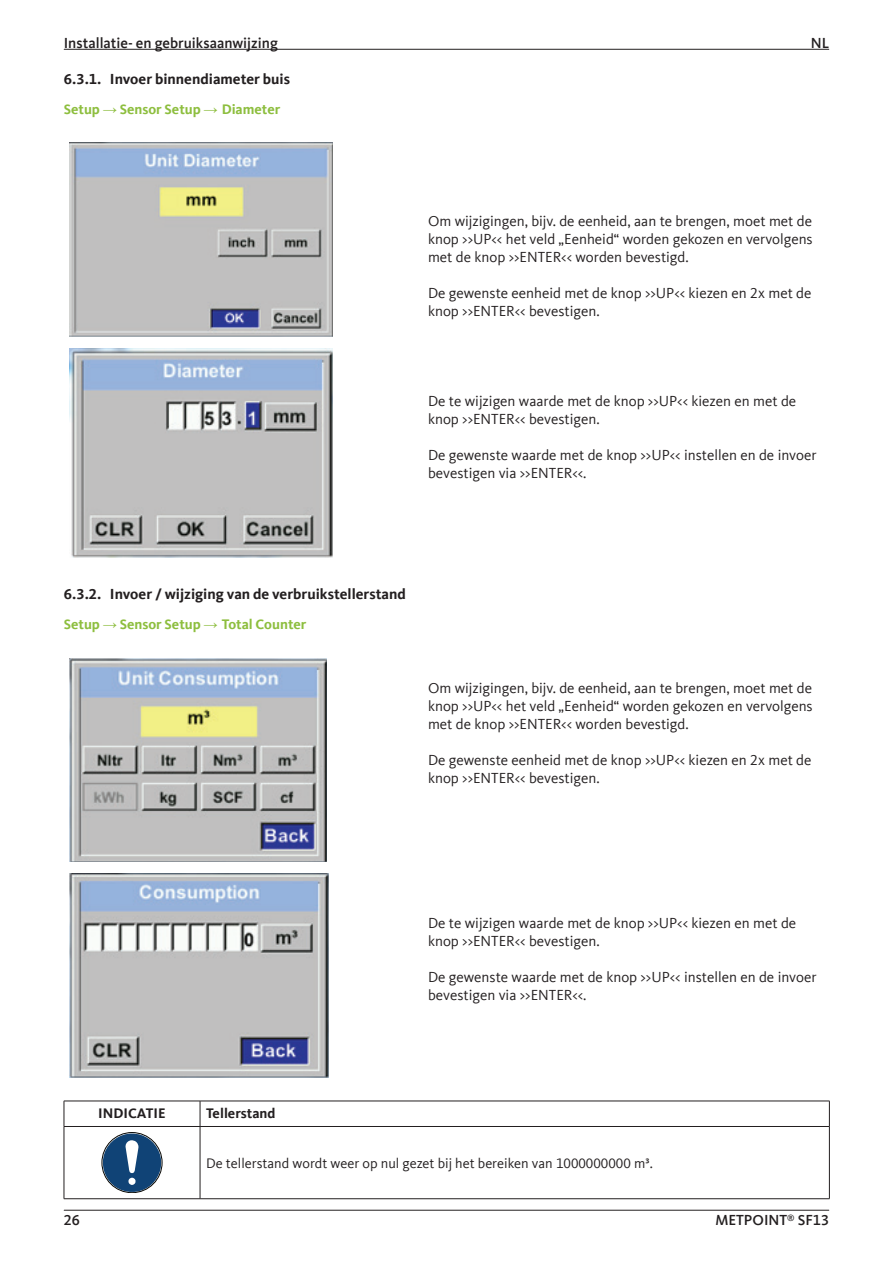
<style>
.page{position:relative;width:893px;height:1263px;background:#fff}
.page>*{position:absolute;margin:0;border:0;box-sizing:border-box;transform-origin:0 0}
.t1{font:15px/18px "Kievit Offc Pro";color:#231f20}
.t2{font:700 15px "Kievit Offc Pro";color:#231f20}
.t3{font:500 15px "Kievit Offc Pro";color:#231f20}
.B_-_BODY{font:14.25px "Kievit Offc Pro";color:#231f20}
.B_-_BODY_BOLD{font:700 14.25px "Kievit Offc Pro";color:#8dbe3e}
.B_-_BODY_BOLD-2{font:700 14.25px "Kievit Offc Pro";color:#231f20}
.S_-_SIGNALWORD{font:700 14.25px "Kievit Offc Pro";color:#231f20}
.s1{font-family:"Arial"}
</style>
<div class="page">
<hr style="left:64px;top:1210px;width:765px;height:1px;background:#231f20">
<hr style="left:64px;top:49px;width:765px;height:1px;background:#231f20">
<img style="left:70px;top:143px;width:262px;height:193px">
<img style="left:70px;top:348px;width:262px;height:209px">
<img style="left:70px;top:658px;width:257px;height:204px">
<img style="left:70px;top:874px;width:258px;height:203px">
<hr style="left:64px;top:1101px;width:136px;height:1px;background:#231f20">
<svg style="left:64px;top:1101px;width:1px;height:25px"></svg>
<hr style="left:200px;top:1101px;width:630px;height:1px;background:#231f20">
<svg style="left:200px;top:1101px;width:1px;height:25px"></svg>
<svg style="left:829px;top:1101px;width:1px;height:25px"></svg>
<hr style="left:64px;top:1126px;width:136px;height:1px;background:#231f20">
<hr style="left:64px;top:1127px;width:1px;height:71px;background:#231f20">
<hr style="left:64px;top:1198px;width:136px;height:1px;background:#231f20">
<hr style="left:200px;top:1126px;width:630px;height:1px;background:#231f20">
<hr style="left:200px;top:1127px;width:1px;height:71px;background:#231f20">
<hr style="left:829px;top:1127px;width:1px;height:71px;background:#231f20">
<hr style="left:200px;top:1198px;width:630px;height:1px;background:#231f20">
<svg style="left:102px;top:1133px;width:60px;height:60px"></svg>
<p class="t3" style="left:64px;top:34px;width:216px">Installatie- en gebruiksaanwijzing</p>
<p class="t3" style="left:811px;top:34px;width:20px">NL</p>
<p class="t2" style="left:64px;top:70px;width:228px">6.3.1. Invoer binnendiameter buis</p>
<p class="B_-_BODY_BOLD" style="left:64px;top:100px;width:218px">Setup <span class="s1">→</span> Sensor Setup <span class="s1">→</span> Diameter</p>
<p class="t1" style="left:428px;top:212px;width:386px;text-align:justify">Om wijzigingen, bijv. de eenheid, aan te brengen, moet met de knop &gt;&gt;UP&lt;&lt; het veld „Eenheid“ worden gekozen en vervolgens met de knop &gt;&gt;ENTER&lt;&lt; worden bevestigd.</p>
<p class="t1" style="left:428px;top:284px;width:385px">De gewenste eenheid met de knop &gt;&gt;UP&lt;&lt; kiezen en 2x met de knop &gt;&gt;ENTER&lt;&lt; bevestigen.</p>
<p class="t1" style="left:428px;top:392px;width:370px">De te wijzigen waarde met de knop &gt;&gt;UP&lt;&lt; kiezen en met de knop &gt;&gt;ENTER&lt;&lt; bevestigen.</p>
<p class="t1" style="left:428px;top:446px;width:390px">De gewenste waarde met de knop &gt;&gt;UP&lt;&lt; instellen en de invoer bevestigen via &gt;&gt;ENTER&lt;&lt;.</p>
<p class="t2" style="left:64px;top:585px;width:344px">6.3.2. Invoer / wijziging van de verbruikstellerstand</p>
<p class="B_-_BODY_BOLD" style="left:64px;top:615px;width:244px">Setup <span class="s1">→</span> Sensor Setup <span class="s1">→</span> Total Counter</p>
<p class="t1" style="left:428px;top:679px;width:386px;text-align:justify">Om wijzigingen, bijv. de eenheid, aan te brengen, moet met de knop &gt;&gt;UP&lt;&lt; het veld „Eenheid“ worden gekozen en vervolgens met de knop &gt;&gt;ENTER&lt;&lt; worden bevestigd.</p>
<p class="t1" style="left:428px;top:751px;width:385px">De gewenste eenheid met de knop &gt;&gt;UP&lt;&lt; kiezen en 2x met de knop &gt;&gt;ENTER&lt;&lt; bevestigen.</p>
<p class="t1" style="left:428px;top:913px;width:370px">De te wijzigen waarde met de knop &gt;&gt;UP&lt;&lt; kiezen en met de knop &gt;&gt;ENTER&lt;&lt; bevestigen.</p>
<p class="t1" style="left:428px;top:967px;width:390px">De gewenste waarde met de knop &gt;&gt;UP&lt;&lt; instellen en de invoer bevestigen via &gt;&gt;ENTER&lt;&lt;.</p>
<p class="S_-_SIGNALWORD" style="left:98px;top:1104px;width:69px">INDICATIE</p>
<p class="B_-_BODY_BOLD-2" style="left:206px;top:1104px;width:71px">Tellerstand</p>
<p class="B_-_BODY" style="left:206px;top:1155px;width:448px">De tellerstand wordt weer op nul gezet bij het bereiken van 1000000000 m³.</p>
<p class="t3" style="left:64px;top:1211px;width:18px">26</p>
<p class="t3" style="left:715px;top:1211px;width:115px">METPOINT<sup>®</sup> SF13</p>
</div>
